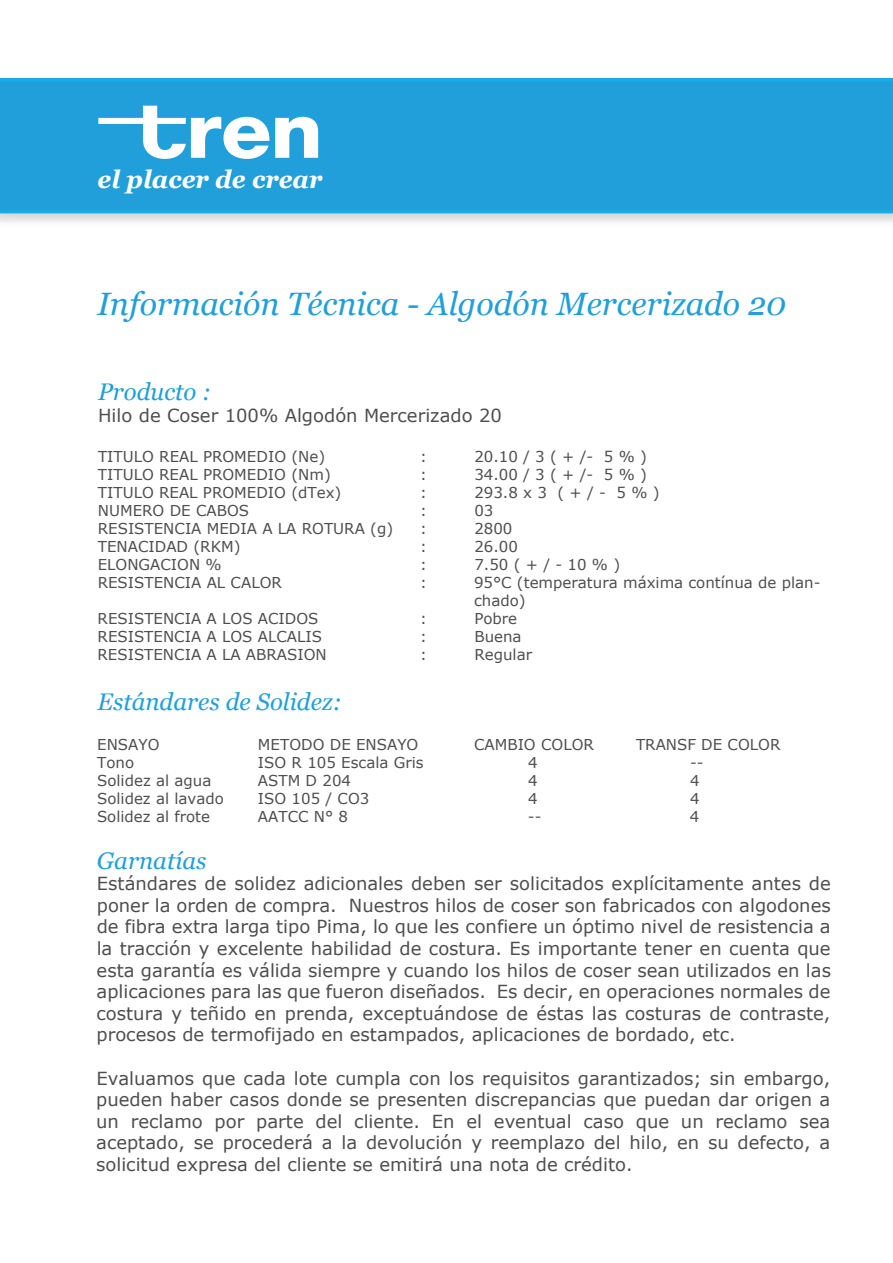
<style>
.page{position:relative;width:893px;height:1263px;background:#fff}
.page>*{position:absolute;margin:0;border:0;box-sizing:border-box;transform-origin:0 0}
.t1{font:italic 32.4px "Georgia";color:#209fda}
.t2{font:italic 700 24.9px "Georgia";color:#fff}
.t3{font:italic 24px "Georgia";color:#209fda}
.t4{font:18px/21.6px "Verdana";color:#4e4e4e;text-align:justify}
.t5{font:15px/18px "Verdana";color:#4e4e4e}
</style>
<div class="page">
<div style="left:0;top:78px;width:893px;height:134px;background:#209fda"></div>
<hr style="left:0;top:210px;width:893px;height:3px;background:#12b0e6">
<hr style="left:0;top:78px;width:893px;height:3px;background:#12b0e6">
<svg style="left:275px;top:117px;width:43px;height:41px"></svg>
<svg style="left:98px;top:106px;width:171px;height:53px"></svg>
<h2 class="t2" style="left:98px;top:163px;width:226px">el placer de crear</h2>
<h1 class="t1" style="left:97px;top:283px;width:690px">Información Técnica - Algodón Mercerizado 20</h1>
<h3 class="t3" style="left:98px;top:377px;width:115px">Producto :</h3>
<p class="t4" style="left:98px;top:404px;width:405px">Hilo de Coser 100% Algodón Mercerizado 20</p>
<p class="t5" style="left:98px;top:447px;width:229px">TITULO REAL PROMEDIO (Ne)</p>
<p class="t5" style="left:420px;top:447px;width:8px">:</p>
<p class="t5" style="left:474px;top:447px;width:174px">20.10 / 3 ( + /- 5 % )</p>
<p class="t5" style="left:98px;top:465px;width:234px">TITULO REAL PROMEDIO (Nm)</p>
<p class="t5" style="left:420px;top:465px;width:8px">:</p>
<p class="t5" style="left:474px;top:465px;width:174px">34.00 / 3 ( + /- 5 % )</p>
<p class="t5" style="left:98px;top:483px;width:245px">TITULO REAL PROMEDIO (dTex)</p>
<p class="t5" style="left:420px;top:483px;width:8px">:</p>
<p class="t5" style="left:474px;top:483px;width:187px">293.8 x 3 ( + / - 5 % )</p>
<p class="t5" style="left:98px;top:501px;width:153px">NUMERO DE CABOS</p>
<p class="t5" style="left:420px;top:501px;width:8px">:</p>
<p class="t5" style="left:474px;top:501px;width:21px">03</p>
<p class="t5" style="left:98px;top:519px;width:297px">RESISTENCIA MEDIA A LA ROTURA (g)</p>
<p class="t5" style="left:420px;top:519px;width:8px">:</p>
<p class="t5" style="left:474px;top:519px;width:40px">2800</p>
<p class="t5" style="left:98px;top:537px;width:144px">TENACIDAD (RKM)</p>
<p class="t5" style="left:420px;top:537px;width:8px">:</p>
<p class="t5" style="left:474px;top:537px;width:45px">26.00</p>
<p class="t5" style="left:98px;top:555px;width:125px">ELONGACION %</p>
<p class="t5" style="left:420px;top:555px;width:8px">:</p>
<p class="t5" style="left:474px;top:555px;width:147px">7.50 ( + / - 10 % )</p>
<p class="t5" style="left:98px;top:573px;width:186px">RESISTENCIA AL CALOR</p>
<p class="t5" style="left:420px;top:573px;width:8px">:</p>
<p class="t5" style="left:474px;top:573px;width:348px">95°C (temperatura máxima contínua de plan&shy;chado)</p>
<p class="t5" style="left:98px;top:609px;width:222px">RESISTENCIA A LOS ACIDOS</p>
<p class="t5" style="left:420px;top:609px;width:8px">:</p>
<p class="t5" style="left:474px;top:609px;width:44px">Pobre</p>
<p class="t5" style="left:98px;top:627px;width:226px">RESISTENCIA A LOS ALCALIS</p>
<p class="t5" style="left:420px;top:627px;width:8px">:</p>
<p class="t5" style="left:474px;top:627px;width:49px">Buena</p>
<p class="t5" style="left:98px;top:645px;width:231px">RESISTENCIA A LA ABRASION</p>
<p class="t5" style="left:420px;top:645px;width:8px">:</p>
<p class="t5" style="left:474px;top:645px;width:59px">Regular</p>
<h3 class="t3" style="left:97px;top:687px;width:246px">Estándares de Solidez:</h3>
<p class="t5" style="left:97px;top:735px;width:64px">ENSAYO</p>
<p class="t5" style="left:258px;top:735px;width:162px">METODO DE ENSAYO</p>
<p class="t5" style="left:474px;top:735px;width:121px">CAMBIO COLOR</p>
<p class="t5" style="left:636px;top:735px;width:146px">TRANSF DE COLOR</p>
<p class="t5" style="left:97px;top:753px;width:38px">Tono</p>
<p class="t5" style="left:258px;top:753px;width:167px">ISO R 105 Escala Gris</p>
<p class="t5" style="left:528px;top:753px;width:11px">4</p>
<p class="t5" style="left:690px;top:753px;width:15px">--</p>
<p class="t5" style="left:97px;top:771px;width:116px">Solidez al agua</p>
<p class="t5" style="left:258px;top:771px;width:95px">ASTM D 204</p>
<p class="t5" style="left:528px;top:771px;width:11px">4</p>
<p class="t5" style="left:690px;top:771px;width:11px">4</p>
<p class="t5" style="left:97px;top:789px;width:128px">Solidez al lavado</p>
<p class="t5" style="left:258px;top:789px;width:113px">ISO 105 / CO3</p>
<p class="t5" style="left:528px;top:789px;width:11px">4</p>
<p class="t5" style="left:690px;top:789px;width:11px">4</p>
<p class="t5" style="left:97px;top:807px;width:115px">Solidez al frote</p>
<p class="t5" style="left:258px;top:807px;width:92px">AATCC N° 8</p>
<p class="t5" style="left:528px;top:807px;width:15px">--</p>
<p class="t5" style="left:690px;top:807px;width:11px">4</p>
<h3 class="t3" style="left:97px;top:845px;width:111px">Garnatías</h3>
<p class="t4" style="left:96px;top:872px;width:736px">Estándares de solidez adicionales deben ser solicitados explícitamente antes de poner la orden de compra. Nuestros hilos de coser son fabricados con algodones de fibra extra larga tipo Pima, lo que les confiere un óptimo nivel de resistencia a la tracción y excelente habilidad de costura. Es importante tener en cuenta que esta garantía es válida siempre y cuando los hilos de coser sean utilizados en las aplicaciones para las que fueron diseñados. Es decir, en operaciones normales de costura y teñido en prenda, exceptuándose de éstas las costuras de contraste, procesos de termofijado en estampados, aplicaciones de bordado, etc.</p>
<p class="t4" style="left:96px;top:1067px;width:736px">Evaluamos que cada lote cumpla con los requisitos garantizados; sin embargo, pueden haber casos donde se presenten discrepancias que puedan dar origen a un reclamo por parte del cliente. En el eventual caso que un reclamo sea aceptado, se procederá a la devolución y reemplazo del hilo, en su defecto, a solicitud expresa del cliente se emitirá una nota de crédito.</p>
</div>
